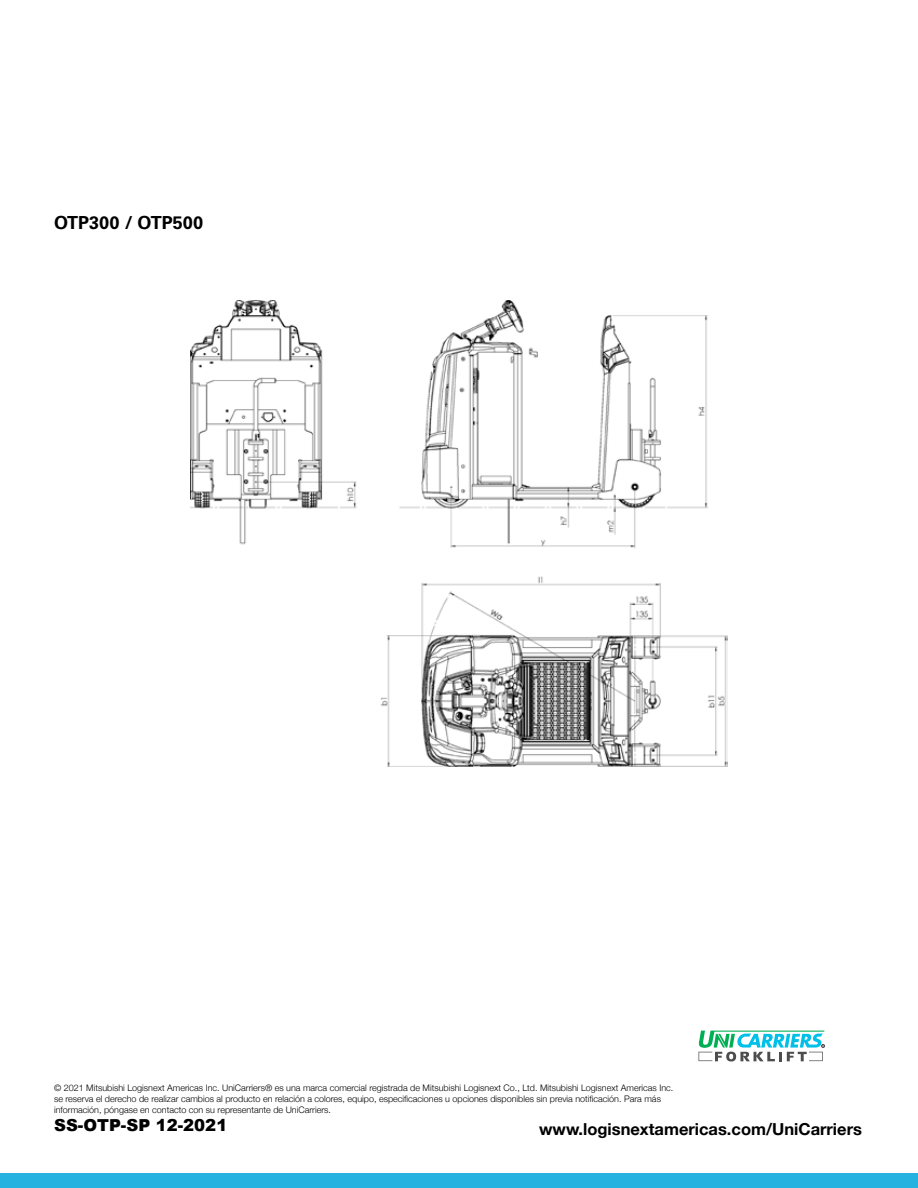
<style>
.page{position:relative;width:918px;height:1188px;background:#fff}
.page>*{position:absolute;margin:0;border:0;box-sizing:border-box;transform-origin:0 0}
.t1{font:700 18px "Univers LT Std";color:#000}
.t2{font:700 16.5px "Helvetica Neue";color:#000}
.t3{font:900 16.5px "Arial";color:#000}
.t4{font:300 9px/10.8px "Helvetica Neue";color:#000}
.t5{font:700 2.85px "Helvetica Neue LT Std";color:#4d4d4f}
</style>
<div class="page">
<div style="left:0;top:1174px;width:918px;height:14px;background:#26b2e1"></div>
<svg style="left:699px;top:1031px;width:126px;height:31px"></svg>
<img style="left:191px;top:300px;width:536px;height:467px">
<h1 class="t1" style="left:54px;top:212px;width:151px">OTP300 / OTP500</h1>
<p class="t5" style="left:822px;top:1044px;width:4px">R</p>
<p class="t4" style="left:54px;top:1082px;width:621px">© 2021 Mitsubishi Logisnext Americas Inc. UniCarriers® es una marca comercial registrada de Mitsubishi Logisnext Co., Ltd. Mitsubishi Logisnext Americas Inc. se reserva el derecho de realizar cambios al producto en relación a colores, equipo, especificaciones u opciones disponibles sin previa notificación. Para más información, póngase en contacto con su representante de UniCarriers.</p>
<h2 class="t3" style="left:54px;top:1114px;width:175px">SS-OTP-SP 12-2021</h2>
<h2 class="t2" style="left:539px;top:1116px;width:324px">www.logisnextamericas.com/UniCarriers</h2>
</div>
